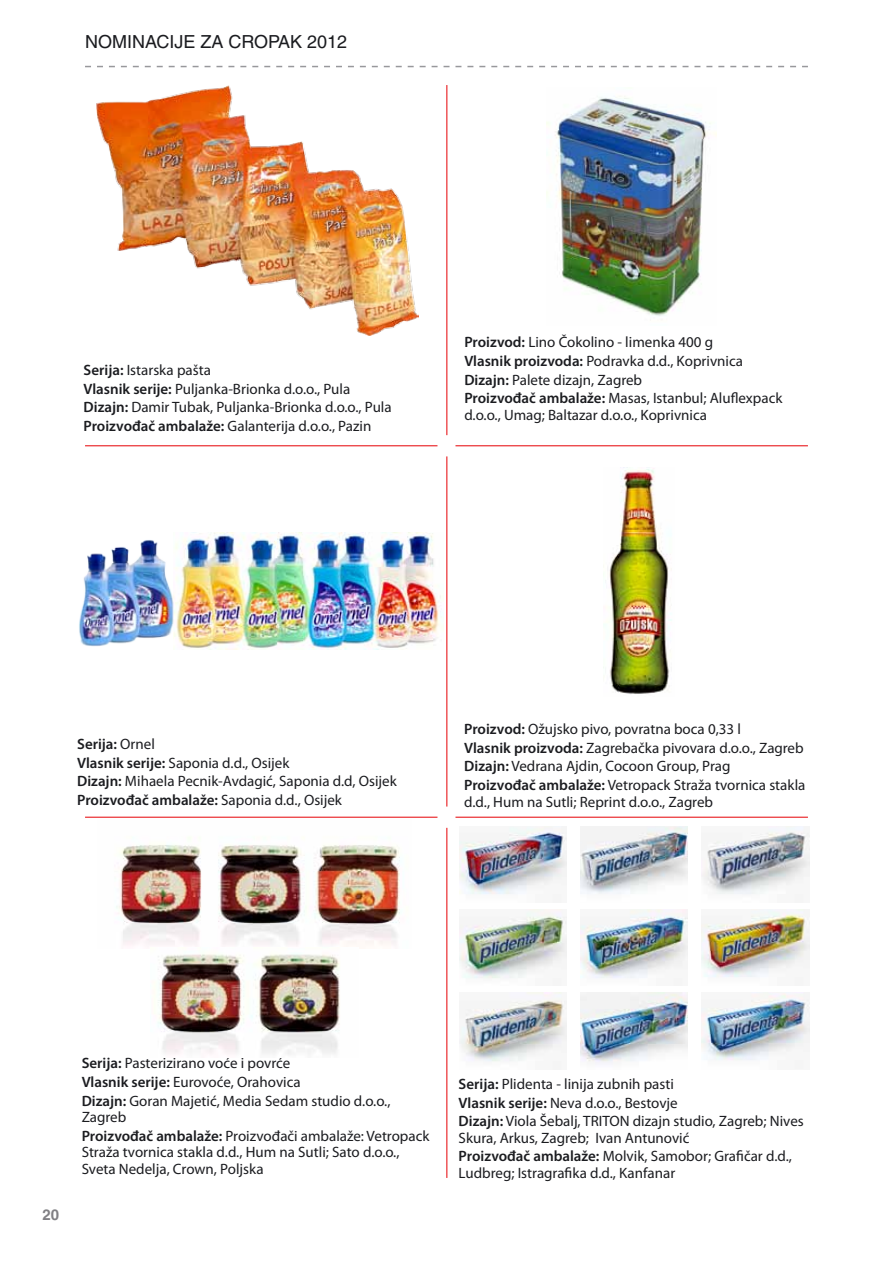
<style>
.page{position:relative;width:893px;height:1263px;background:#fff}
.page>*{position:absolute;margin:0;border:0;box-sizing:border-box;transform-origin:0 0}
.t1{font:18px "Helvetica CE";color:#1b1c20}
.t2{font:15px/18.6px "Myriad Pro";color:#1b1c20}
.t3{font:700 15px "Helvetica CE";color:#818084}
.s1{font-weight:600}
</style>
<div class="page">
<svg style="left:85px;top:66px;width:723px;height:1px"></svg>
<hr style="left:446px;top:85px;width:1px;height:350px;background:#e60005">
<hr style="left:446px;top:828px;width:1px;height:350px;background:#e60005">
<hr style="left:85px;top:817px;width:352px;height:1px;background:#e60005">
<hr style="left:455px;top:817px;width:353px;height:1px;background:#e60005">
<hr style="left:85px;top:445px;width:352px;height:1px;background:#e60005">
<hr style="left:455px;top:445px;width:353px;height:1px;background:#e60005">
<hr style="left:446px;top:456px;width:1px;height:350px;background:#e60005">
<img style="left:603px;top:468px;width:69px;height:226px">
<img style="left:547px;top:96px;width:170px;height:220px">
<img style="left:116px;top:837px;width:284px;height:109px">
<img style="left:158px;top:954px;width:182px;height:101px">
<img style="left:459px;top:826px;width:108px;height:68px">
<img style="left:580px;top:826px;width:108px;height:68px">
<img style="left:701px;top:826px;width:108px;height:68px">
<img style="left:459px;top:909px;width:108px;height:70px">
<img style="left:580px;top:909px;width:108px;height:69px">
<img style="left:701px;top:909px;width:108px;height:69px">
<img style="left:459px;top:992px;width:108px;height:70px">
<img style="left:580px;top:992px;width:108px;height:71px">
<img style="left:701px;top:992px;width:108px;height:68px">
<img style="left:178px;top:533px;width:264px;height:116px">
<img style="left:79px;top:540px;width:99px;height:106px">
<img style="left:97px;top:85px;width:321px;height:251px">
<p class="t1" style="left:85px;top:31px;width:264px">NOMINACIJE ZA CROPAK 2012</p>
<p class="t2" style="left:84px;top:361px;width:310px"><span class="s1">Serija:</span> Istarska pašta<br><span class="s1">Vlasnik serije:</span> Puljanka-Brionka d.o.o., Pula <span class="s1">Dizajn:</span> Damir Tubak, Puljanka-Brionka d.o.o., Pula <span class="s1">Proizvođač ambalaže:</span> Galanterija d.o.o., Pazin</p>
<p class="t2" style="left:464px;top:333px;width:320px"><span class="s1">Proizvod:</span> Lino Čokolino - limenka 400 g<br><span class="s1">Vlasnik proizvoda:</span> Podravka d.d., Koprivnica <span class="s1">Dizajn:</span> Palete dizajn, Zagreb<br><span class="s1">Proizvođač ambalaže:</span> Masas, Istanbul; Aluflexpack</p>
<p class="t2" style="left:464px;top:405px;width:244px">d.o.o., Umag; Baltazar d.o.o., Koprivnica</p>
<p class="t2" style="left:77px;top:735px;width:321px"><span class="s1">Serija:</span> Ornel<br><span class="s1">Vlasnik serije:</span> Saponia d.d., Osijek<br><span class="s1">Dizajn:</span> Mihaela Pecnik-Avdagić, Saponia d.d, Osijek <span class="s1">Proizvođač ambalaže:</span> Saponia d.d., Osijek</p>
<p class="t2" style="left:464px;top:720px;width:343px"><span class="s1">Proizvod:</span> Ožujsko pivo, povratna boca 0,33 l<br><span class="s1">Vlasnik proizvoda:</span> Zagrebačka pivovara d.o.o., Zagreb <span class="s1">Dizajn:</span> Vedrana Ajdin, Cocoon Group, Prag <span class="s1">Proizvođač ambalaže:</span> Vetropack Straža tvornica stakla</p>
<p class="t2" style="left:464px;top:792px;width:250px">d.d., Hum na Sutli; Reprint d.o.o., Zagreb</p>
<p class="t3" style="left:43px;top:1206px;width:18px">20</p>
<p class="t2" style="left:82px;top:1054px;width:310px"><span class="s1">Serija:</span> Pasterizirano voće i povrće<br><span class="s1">Vlasnik serije:</span> Eurovoće, Orahovica<br><span class="s1">Dizajn:</span> Goran Majetić, Media Sedam studio d.o.o.,</p>
<p class="t2" style="left:82px;top:1108px;width:349px">Zagreb<br><span class="s1">Proizvođač ambalaže:</span> Proizvođači ambalaže: Vetropack</p>
<p class="t2" style="left:82px;top:1144px;width:319px;line-height:16.5px">Straža tvornica stakla d.d., Hum na Sutli; Sato d.o.o.,<br>Sveta Nedelja, Crown, Poljska</p>
<p class="t2" style="left:459px;top:1074px;width:347px"><span class="s1">Serija:</span> Plidenta - linija zubnih pasti<br><span class="s1">Vlasnik serije:</span> Neva d.o.o., Bestovje<br><span class="s1">Dizajn:</span> Viola Šebalj, TRITON dizajn studio, Zagreb; Nives</p>
<p class="t2" style="left:459px;top:1128px;width:335px">Skura, Arkus, Zagreb; Ivan Antunović<br><span class="s1">Proizvođač ambalaže:</span> Molvik, Samobor; Grafičar d.d.,</p>
<p class="t2" style="left:459px;top:1163px;width:218px">Ludbreg; Istragrafika d.d., Kanfanar</p>
</div>
